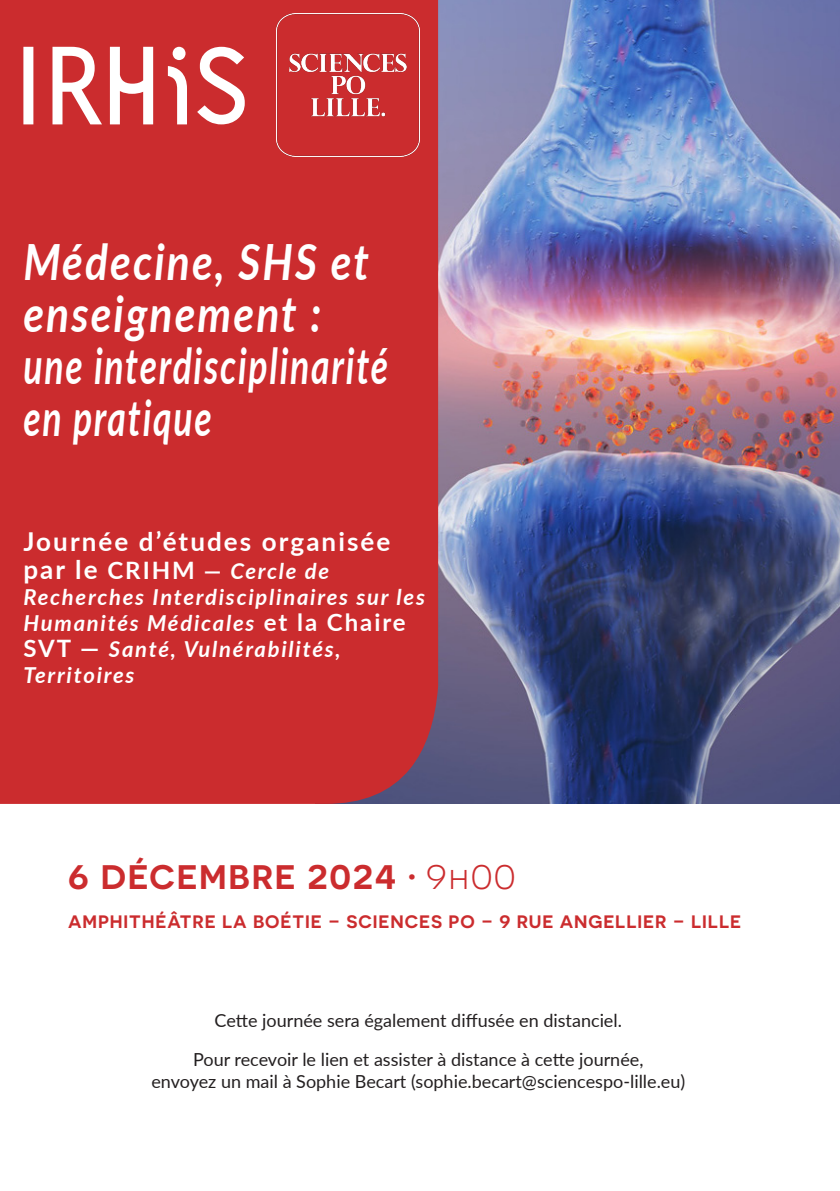
<style>
.page{position:relative;width:840px;height:1191px;background:#fff}
.page>*{position:absolute;margin:0;border:0;box-sizing:border-box;transform-origin:0 0}
.t1{font:italic 700 50px "Lato";letter-spacing:.05em;color:#fff;scale:.71 1}
.t2{font:italic 700 50px/52px "Lato";letter-spacing:.05em;color:#fff;scale:.85 1}
.t3{font:600 34px "Novecentosanswide";letter-spacing:.05em;color:#cb2c2e}
.t4{font:700 26px "Lato";letter-spacing:.08em;color:#fff}
.t5{font:italic 700 22px/26px "Lato";letter-spacing:.08em;color:#fff}
.t6{font:18px "Lato";color:#231f20}
.t7{font:600 18px "Novecentosanswide";letter-spacing:.05em;color:#cb2c2e}
.s1{font-style:normal;font-size:26px}
.s2{font-style:normal;font-size:24px}
.s3{font-style:normal}
.s4{font-weight:400}
</style>
<div class="page">
<img style="left:438px;top:0;width:401px;height:804px">
<div style="left:0;top:0;width:438px;height:804px;background:#cb2c2e"></div>
<svg style="left:52px;top:47px;width:50px;height:77px"></svg>
<svg style="left:172px;top:47px;width:13px;height:13px"></svg>
<svg style="left:110px;top:47px;width:43px;height:77px"></svg>
<svg style="left:23px;top:47px;width:10px;height:77px"></svg>
<svg style="left:197px;top:47px;width:47px;height:77px"></svg>
<svg style="left:168px;top:66px;width:19px;height:58px"></svg>
<img style="left:276px;top:13px;width:143px;height:143px">
<p class="t2" style="left:23px;top:233px;width:408px">Médecine, SHS et enseignement :</p>
<p class="t1" style="left:23px;top:329px;width:515px">une interdisciplinarité</p>
<p class="t1" style="left:23px;top:381px;width:267px">en pratique</p>
<p class="t4" style="left:23px;top:522px;width:368px">Journée d’études organisée</p>
<p class="t5" style="left:23px;top:556px;width:307px"><span class="s1">par le</span> <span class="s2">CRIHM</span> <span class="s3">—</span> Cercle de</p>
<p class="t5" style="left:23px;top:582px;width:403px">Recherches Interdisciplinaires sur les<br>Humanités Médicales <span class="s2">et la Chaire<br>SVT —</span> Santé, Vulnérabilités,</p>
<p class="t5" style="left:23px;top:660px;width:113px">Territoires</p>
<p class="t3" style="left:68px;top:856px;width:448px">6 DÉCEMBRE 2024 <span class="s4">• 9h00</span></p>
<p class="t7" style="left:68px;top:910px;width:674px">AMPHITHÉÂTRE LA BOÉTIE – SCIENCES PO – 9 RUE ANGELLIER – LILLE</p>
<p class="t6" style="left:214px;top:1007px;width:409px">Cette journée sera également diffusée en distanciel.</p>
<p class="t6" style="left:193px;top:1046px;width:451px">Pour recevoir le lien et assister à distance à cette journée,</p>
<p class="t6" style="left:151px;top:1068px;width:535px">envoyez un mail à Sophie Becart (sophie.becart@sciencespo-lille.eu)</p>
</div>
